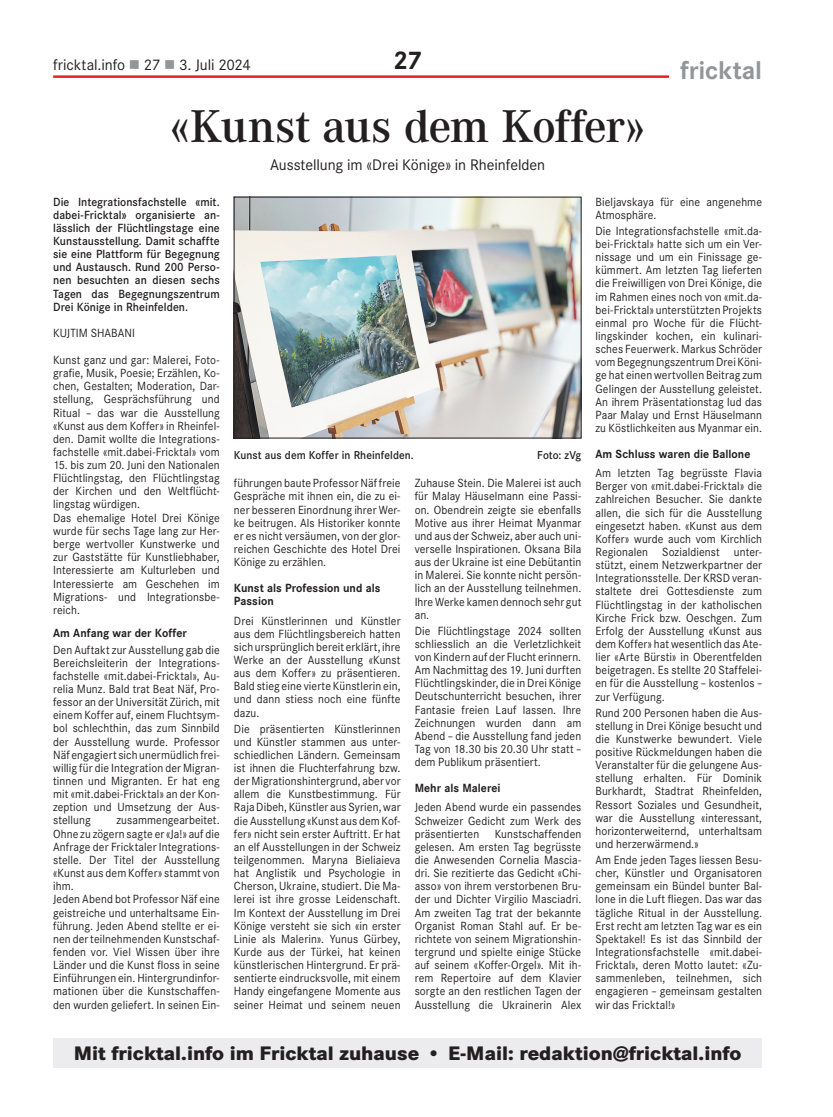
<style>
.page{position:relative;width:833px;height:1117px;background:#fff}
.page>*{position:absolute;margin:0;border:0;box-sizing:border-box;transform-origin:0 0}
.t1{font:500 45px "Corporate A";letter-spacing:-.025em;color:#231f20}
.t2{font:700 25px "Corporate S";letter-spacing:-.01em;color:#939598}
.t3{font:700 25px "Corporate S";color:#231f20}
.t4{font:800 19.12px "Corporate S";color:#231f20}
.t5{font:15px "Corporate S";letter-spacing:-.005em;color:#231f20}
.t6{font:11.62px/13.1px "Corporate S";letter-spacing:.005em;color:#231f20;text-align:justify;scale:.95 1}
.t7{font:500 11.62px/13.1px "Corporate S";letter-spacing:.005em;color:#231f20;text-align:justify;scale:.95 1}
.t8{font:700 11.62px/13.1px "Corporate S";letter-spacing:.005em;color:#231f20;scale:.95 1}
.t9{font:500 11.25px "Corporate S";letter-spacing:.005em;color:#231f20;scale:.95 1}
.s1{color:#939598}
</style>
<div class="page">
<hr style="left:53px;top:75px;width:665px;height:3px;background:#ee1d23">
<div style="left:669px;top:60px;width:93px;height:19px;background:#fff"></div>
<img style="left:236px;top:199px;width:343px;height:237px">
<div style="left:234px;top:197px;width:347px;height:241px;border:1px solid #231f20"></div>
<div style="left:53px;top:1037px;width:709px;height:30px;background:#ececee"></div>
<p class="t5" style="left:53px;top:56px;width:199px">fricktal.info <span class="s1">■</span> 27 <span class="s1">■</span> 3. Juli 2024</p>
<h2 class="t3" style="left:393px;top:45px;width:30px">27</h2>
<h2 class="t2" style="left:680px;top:55px;width:83px">fricktal</h2>
<h1 class="t1" style="left:170px;top:100px;width:477px">«Kunst aus dem Koffer»</h1>
<p class="t5" style="left:270px;top:156px;width:277px">Ausstellung im «Drei Könige» in Rheinfelden</p>
<p class="t7" style="left:53px;top:195px;width:177px">Die Integrationsfachstelle «mit. dabei-Fricktal» organisierte an&shy;lässlich der Flüchtlingstage eine Kunstausstellung. Damit schaffte sie eine Plattform für Begegnung und Austausch. Rund 200 Perso&shy;nen besuchten an diesen sechs Tagen das Begegnungszentrum Drei Könige in Rheinfelden.</p>
<p class="t6" style="left:53px;top:326px;width:88px">KUJTIM SHABANI</p>
<p class="t6" style="left:53px;top:353px;width:177px">Kunst ganz und gar: Malerei, Foto&shy;grafie, Musik, Poesie; Erzählen, Ko&shy;chen, Gestalten; Moderation, Dar&shy;stellung, Gesprächsführung und Ritual – das war die Ausstellung «Kunst aus dem Koffer» in Rheinfel&shy;den. Damit wollte die Integrations&shy;fachstelle «mit.dabei-Fricktal» vom</p>
<p class="t6" style="left:53px;top:458px;width:177px;text-align:left">15. bis zum 20. Juni den Nationalen<br>Flüchtlingstag, den Flüchtlingstag der Kirchen und den Weltflücht&shy;lingstag würdigen.<br>Das ehemalige Hotel Drei Könige wurde für sechs Tage lang zur Her&shy;berge wertvoller Kunstwerke und zur Gaststätte für Kunstliebhaber,<br>Interessierte am Kulturleben und<br>Interessierte am Geschehen im<br>Migrations- und Integrationsbe&shy;reich.</p>
<p class="t8" style="left:53px;top:626px;width:142px">Am Anfang war der Koffer</p>
<p class="t6" style="left:53px;top:643px;width:177px">Den Auftakt zur Ausstellung gab die Bereichsleiterin der Integrations&shy;fachstelle «mit.dabei-Fricktal», Au&shy;relia Munz. Bald trat Beat Näf, Pro&shy;fessor an der Universität Zürich, mit einem Koffer auf, einem Fluchtsym&shy;bol schlechthin, das zum Sinnbild der Ausstellung wurde. Professor Näf engagiert sich unermüdlich frei&shy;willig für die Integration der Migran&shy;tinnen und Migranten. Er hat eng mit «mit.dabei-Fricktal» an der Kon&shy;zeption und Umsetzung der Aus&shy;stellung</p>
<p class="t6" style="left:595px;top:195px;width:177px">Bieljavskaya für eine angenehme<br>Atmosphäre.</p>
<p class="t6" style="left:595px;top:224px;width:177px">Die Integrationsfachstelle «mit.da&shy;bei-Fricktal» hatte sich um ein Ver&shy;nissage und um ein Finissage ge&shy;kümmert. Am letzten Tag lieferten die Freiwilligen von Drei Könige, die im Rahmen eines noch von «mit.da&shy;bei-Fricktal» unterstützten Projekts einmal pro Woche für die Flücht&shy;lingskinder kochen, ein kulinari&shy;sches Feuerwerk. Markus Schröder vom Begegnungszentrum Drei Köni&shy;ge hat einen wertvollen Beitrag zum Gelingen der Ausstellung geleistet.<br>An ihrem Präsentationstag lud das Paar Malay und Ernst Häuselmann zu Köstlichkeiten aus Myanmar ein.</p>
<p class="t8" style="left:595px;top:447px;width:165px">Am Schluss waren die Ballone</p>
<p class="t6" style="left:595px;top:466px;width:177px">Am letzten Tag begrüsste Flavia Berger von «mit.dabei-Fricktal» die zahlreichen Besucher. Sie dankte allen, die sich für die Ausstellung eingesetzt haben. «Kunst aus dem Koffer» wurde auch vom Kirchlich Regionalen Sozialdienst unter&shy;stützt, einem Netzwerkpartner der Integrationsstelle. Der KRSD veran&shy;staltete drei Gottesdienste zum Flüchtlingstag in der katholischen Kirche Frick bzw. Oeschgen. Zum Erfolg der Ausstellung «Kunst aus dem Koffer» hat wesentlich das Ate&shy;lier «Arte Bürsti» in Oberentfelden beigetragen. Es stellte 20 Staffelei&shy;en für die Ausstellung – kostenlos – zur Verfügung.</p>
<p class="t6" style="left:595px;top:706px;width:177px">Rund 200 Personen haben die Aus&shy;stellung in Drei Könige besucht und die Kunstwerke bewundert. Viele positive Rückmeldungen haben die Veranstalter für die gelungene Aus&shy;stellung erhalten. Für Dominik Burkhardt, Stadtrat Rheinfelden, Ressort Soziales und Gesundheit, war die Ausstellung «interessant, horizonterweiternd, unterhaltsam und herzerwärmend.»</p>
<p class="t6" style="left:595px;top:853px;width:177px">Am Ende jeden Tages liessen Besu&shy;cher, Künstler und Organisatoren gemeinsam ein Bündel bunter Bal&shy;lone in die Luft fliegen. Das war das tägliche Ritual in der Ausstellung.<br>Erst recht am letzten Tag war es ein Spektakel! Es ist das Sinnbild der Integrationsfachstelle «mit.dabei-Fricktal», deren Motto lautet: «Zu&shy;sammenleben, teilnehmen, sich engagieren – gemeinsam gestalten wir das Fricktal!»</p>
<p class="t9" style="left:234px;top:448px;width:191px">Kunst aus dem Koffer in Rheinfelden.</p>
<p class="t9" style="left:537px;top:448px;width:48px">Foto: zVg</p>
<p class="t6" style="left:234px;top:476px;width:177px">führungen baute Professor Näf freie Gespräche mit ihnen ein, die zu ei&shy;ner besseren Einordnung ihrer Wer&shy;ke beitrugen. Als Historiker konnte er es nicht versäumen, von der glor&shy;reichen Geschichte des Hotel Drei Könige zu erzählen.</p>
<p class="t8" style="left:234px;top:581px;width:156px">Kunst als Profession und als<br>Passion</p>
<p class="t6" style="left:234px;top:614px;width:177px">Drei Künstlerinnen und Künstler aus dem Flüchtlingsbereich hatten sich ursprünglich bereit erklärt, ihre Werke an der Ausstellung «Kunst aus dem Koffer» zu präsentieren.<br>Bald stieg eine vierte Künstlerin ein, und dann stiess noch eine fünfte dazu.</p>
<p class="t6" style="left:234px;top:722px;width:177px">Die präsentierten Künstlerinnen und Künstler stammen aus unter&shy;schiedlichen Ländern. Gemeinsam ist ihnen die Fluchterfahrung bzw. der Migrationshintergrund, aber vor allem die Kunstbestimmung. Für Raja Dibeh, Künstler aus Syrien, war die Ausstellung «Kunst aus dem Kof&shy;fer» nicht sein erster Auftritt. Er hat an elf Ausstellungen in der Schweiz teilgenommen. Maryna Bieliaieva hat Anglistik und Psychologie in Cherson, Ukraine, studiert. Die Ma&shy;lerei ist ihre grosse Leidenschaft.<br>Im Kontext der Ausstellung im Drei Könige versteht sie sich «in erster Linie als Malerin». Yunus Gürbey, Kurde aus der Türkei, hat keinen künstlerischen Hintergrund. Er prä&shy;sentierte eindrucksvolle, mit einem Handy eingefangene Momente aus seiner Heimat und seinem neuen</p>
<p class="t6" style="left:415px;top:476px;width:177px">Zuhause Stein. Die Malerei ist auch für Malay Häuselmann eine Passi&shy;on. Obendrein zeigte sie ebenfalls Motive aus ihrer Heimat Myanmar und aus der Schweiz, aber auch uni&shy;verselle Inspirationen. Oksana Bila aus der Ukraine ist eine Debütantin in Malerei. Sie konnte nicht persön&shy;lich an der Ausstellung teilnehmen.<br>Ihre Werke kamen dennoch sehr gut an.</p>
<p class="t6" style="left:415px;top:624px;width:177px">Die Flüchtlingstage 2024 sollten schliesslich an die Verletzlichkeit von Kindern auf der Flucht erinnern.<br>Am Nachmittag des 19. Juni durften Flüchtlingskinder, die in Drei Könige Deutschunterricht besuchen, ihrer Fantasie freien Lauf lassen. Ihre Zeichnungen wurden dann am Abend – die Ausstellung fand jeden Tag von 18.30 bis 20.30 Uhr statt – dem Publikum präsentiert.</p>
<p class="t8" style="left:415px;top:781px;width:92px">Mehr als Malerei</p>
<p class="t6" style="left:415px;top:800px;width:177px">Jeden Abend wurde ein passendes Schweizer Gedicht zum Werk des präsentierten</p>
<p class="t6" style="left:53px;top:813px;width:177px;text-align:left;text-indent:63px">zusammengearbeitet.<br>Ohne zu zögern sagte er «Ja!» auf die<br>Anfrage der Fricktaler Integrations&shy;stelle. Der Titel der Ausstellung «Kunst aus dem Koffer» stammt von ihm.<br>Jeden Abend bot Professor Näf eine geistreiche und unterhaltsame Ein&shy;führung. Jeden Abend stellte er ei&shy;nen der teilnehmenden Kunstschaf&shy;fenden vor. Viel Wissen über ihre<br>Länder und die Kunst floss in seine<br>Einführungen ein. Hintergrundinfor&shy;mationen über die Kunstschaffen&shy;den wurden geliefert. In seinen Ein-</p>
<p class="t6" style="left:415px;top:827px;width:177px;text-indent:80px">Kunstschaffenden gelesen. Am ersten Tag begrüsste die Anwesenden Cornelia Mascia&shy;dri. Sie rezitierte das Gedicht «Chi&shy;asso» von ihrem verstorbenen Bru&shy;der und Dichter Virgilio Masciadri.<br>Am zweiten Tag trat der bekannte Organist Roman Stahl auf. Er be&shy;richtete von seinem Migrationshin&shy;tergrund und spielte einige Stücke auf seinem «Koffer-Orgel». Mit ih&shy;rem Repertoire auf dem Klavier sorgte an den restlichen Tagen der Ausstellung die Ukrainerin Alex</p>
<h3 class="t4" style="left:74px;top:1040px;width:669px">Mit fricktal.info im Fricktal zuhause • E-Mail: redaktion@fricktal.info</h3>
</div>
